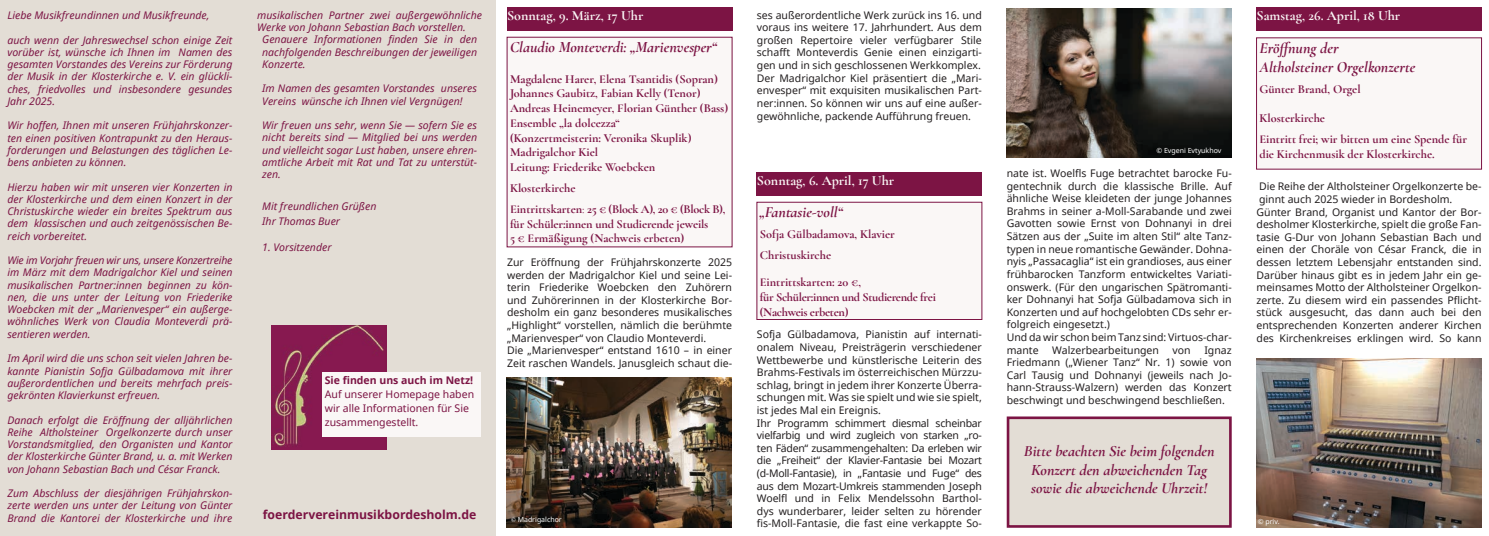
<style>
.page{position:relative;width:1489px;height:536px;background:#fff}
.page>*{position:absolute;margin:0;border:0;box-sizing:border-box;transform-origin:0 0}
.t1{font:italic 700 15.75px/18.9px "Cormorant Garamond";color:#7c1444}
.t2{font:700 14px "Cormorant Garamond";color:#faf7f6}
.t3{font:700 12.25px/14.7px "Cormorant Garamond";color:#7c1444}
.t4{font:700 12.25px/14.7px "Cormorant Garamond";letter-spacing:-.025em;color:#7c1444}
.t5{font:700 12.25px "Noto Sans";color:#7c1444}
.t6{font:10.5px/12.6px "Noto Sans";color:#231f20}
.t7{font:italic 10.5px/12.2px "Noto Sans";color:#7c1444;text-align:justify}
.t8{font:10.5px/14px "Noto Sans";color:#7c1444}
.t9{font:700 10.5px "Noto Sans";color:#7c1444}
.t10{font:7px "Noto Sans";color:#fff}
.s1{font-weight:400}
.s2{font-family:"Minion Pro"}
</style>
<div class="page">
<div style="left:0;top:0;width:495px;height:536px;background:#e3ddd5"></div>
<img style="left:271px;top:326px;width:115px;height:123px">
<div style="left:322px;top:372px;width:159px;height:65px;background:#faf7f6"></div>
<div style="left:507px;top:7px;width:225px;height:24px;background:#7c1444"></div>
<div style="left:507px;top:37px;width:225px;height:210px;background:#faf7f6"></div>
<div style="left:756px;top:172px;width:225px;height:24px;background:#7c1444"></div>
<div style="left:756px;top:202px;width:225px;height:117px;background:#faf7f6"></div>
<div style="left:756px;top:202px;width:226px;height:118px;border:1px solid #7c1444"></div>
<img style="left:1006px;top:9px;width:225px;height:148px">
<div style="left:1256px;top:7px;width:225px;height:24px;background:#7c1444"></div>
<div style="left:1256px;top:38px;width:225px;height:131px;background:#faf7f6"></div>
<img style="left:1256px;top:358px;width:225px;height:170px">
<div style="left:1007px;top:418px;width:223px;height:108px;background:#e3ddd5"></div>
<div style="left:1006px;top:416px;width:225px;height:112px;border:3px solid #7c1444"></div>
<img style="left:506px;top:377px;width:225px;height:150px">
<p class="t7" style="left:7px;top:8px;width:203px">Liebe Musikfreundinnen und Musikfreunde,</p>
<p class="t7" style="left:7px;top:33px;width:226px">auch wenn der Jahreswechsel schon einige Zeit vorüber ist, wünsche ich Ihnen im Namen des gesamten Vorstandes des Vereins zur Förderung der Musik in der Klosterkirche e. V. ein glückli&shy;ches, friedvolles und insbesondere gesundes Jahr 2025.</p>
<p class="t7" style="left:7px;top:119px;width:226px">Wir hoffen, Ihnen mit unseren Frühjahrskonzer&shy;ten einen positiven Kontrapunkt zu den Heraus&shy;forderungen und Belastungen des täglichen Le&shy;bens anbieten zu können.</p>
<p class="t7" style="left:7px;top:180px;width:226px">Hierzu haben wir mit unseren vier Konzerten in der Klosterkirche und dem einen Konzert in der Christuskirche wieder ein breites Spektrum aus dem klassischen und auch zeitgenössischen Be&shy;reich vorbereitet.</p>
<p class="t7" style="left:7px;top:254px;width:226px">Wie im Vorjahr freuen wir uns, unsere Konzertreihe im März mit dem Madrigalchor Kiel und seinen musikalischen Partner:innen beginnen zu kön&shy;nen, die uns unter der Leitung von Friederike Woebcken mit der „Marienvesper“ ein außerge&shy;wöhnliches Werk von Claudia Monteverdi prä&shy;sentieren werden.</p>
<p class="t7" style="left:7px;top:352px;width:226px">Im April wird die uns schon seit vielen Jahren be&shy;kannte Pianistin Sofja Gülbadamova mit ihrer außerordentlichen und bereits mehrfach preis&shy;gekrönten Klavierkunst erfreuen.</p>
<p class="t7" style="left:7px;top:413px;width:226px">Danach erfolgt die Eröffnung der alljährlichen Reihe Altholsteiner Orgelkonzerte durch unser Vorstandsmitglied, den Organisten und Kantor der Klosterkirche Günter Brand, u. a. mit Werken von Johann Sebastian Bach und César Franck.</p>
<p class="t7" style="left:7px;top:487px;width:226px">Zum Abschluss der diesjährigen Frühjahrskon&shy;zerte werden uns unter der Leitung von Günter Brand die Kantorei der Klosterkirche und ihre</p>
<p class="t7" style="left:257px;top:9px;width:226px">musikalischen Partner zwei außergewöhnliche</p>
<p class="t7" style="left:257px;top:21px;width:210px">Werke von Johann Sebastian Bach vorstellen.</p>
<p class="t7" style="left:262px;top:33px;width:216px">Genauere Informationen finden Sie in den</p>
<p class="t7" style="left:262px;top:45px;width:216px">nachfolgenden Beschreibungen der jeweiligen</p>
<p class="t7" style="left:262px;top:58px;width:45px">Konzerte.</p>
<p class="t7" style="left:262px;top:82px;width:216px">Im Namen des gesamten Vorstandes unseres<br>Vereins wünsche ich Ihnen viel Vergnügen!</p>
<p class="t7" style="left:262px;top:119px;width:216px">Wir freuen uns sehr, wenn Sie — sofern Sie es nicht bereits sind — Mitglied bei uns werden und vielleicht sogar Lust haben, unsere ehren&shy;amtliche Arbeit mit Rat und Tat zu unterstüt&shy;zen.</p>
<p class="t7" style="left:262px;top:198px;width:116px;line-height:15.8px">Mit freundlichen Grüßen<br>Ihr Thomas Buer</p>
<p class="t7" style="left:262px;top:240px;width:71px">1. Vorsitzender</p>
<p class="t9" style="left:325px;top:372px;width:150px">Sie finden uns auch im Netz!</p>
<p class="t8" style="left:325px;top:387px;width:151px">Auf unserer Homepage haben wir alle Informationen für Sie zusammengestellt.</p>
<p class="t5" style="left:263px;top:505px;width:215px">foerdervereinmusikbordesholm.de</p>
<h2 class="t2" style="left:507px;top:7px;width:138px">Sonntag, 9. März, 17 Uhr</h2>
<h1 class="t1" style="left:510px;top:38px;width:208px">Claudio Monteverdi: „Marienvesper“</h1>
<p class="t3" style="left:510px;top:71px;width:220px">Magdalene Harer, Elena Tsantidis (Sopran)<br>Johannes Gaubitz, Fabian Kelly (Tenor)<br>Andreas Heinemeyer, Florian Günther (Bass)<br>Ensemble „la dolcezza“<br>(Konzertmeisterin: Veronika Skuplik)<br>Madrigalchor Kiel<br>Leitung: Friederike Woebcken</p>
<p class="t3" style="left:510px;top:177px;width:217px;line-height:21px">Klosterkirche<br>Eintrittskarten<span class="s1">:</span> 25 € (Block A), 20 € (Block B),</p>
<p class="t3" style="left:510px;top:216px;width:200px">für Schüler:innen und Studierende jeweils<br>5 € Ermäßigung (Nachweis erbeten)</p>
<p class="t6" style="left:507px;top:255px;width:226px">Zur Eröffnung der Frühjahrskonzerte 2025 werden der Madrigalchor Kiel und seine Lei&shy;terin Friederike Woebcken den Zuhörern und Zuhörerinnen in der Klosterkirche Bor&shy;desholm ein ganz besonderes musikalisches „Highlight“ vorstellen, nämlich die berühmte „Marienvesper“ von Claudio Monteverdi.<br>Die „Marienvesper“ entstand 1610 – in einer Zeit raschen Wandels. Janusgleich schaut die-</p>
<p class="t10" style="left:511px;top:514px;width:52px"><span class="s2">©</span> Madrigalchor</p>
<p class="t6" style="left:757px;top:8px;width:226px;text-align:justify">ses außerordentliche Werk zurück ins 16. und voraus ins weitere 17. Jahrhundert. Aus dem großen Repertoire vieler verfügbarer Stile schafft Monteverdis Genie einen einzigarti&shy;gen und in sich geschlossenen Werkkomplex.<br>Der Madrigalchor Kiel präsentiert die „Mari&shy;envesper“ mit exquisiten musikalischen Part&shy;ner:innen. So können wir uns auf eine außer&shy;gewöhnliche, packende Aufführung freuen.</p>
<h2 class="t2" style="left:756px;top:172px;width:139px">Sonntag, 6. April, 17 Uhr</h2>
<h1 class="t1" style="left:759px;top:203px;width:84px">„Fantasie-voll“</h1>
<p class="t3" style="left:759px;top:224px;width:136px;line-height:21px">Sofja Gülbadamova, Klavier<br>Christuskirche</p>
<p class="t4" style="left:759px;top:275px;width:177px">Eintrittskarten: 20 €,<br>für Schüler:innen und Studierende frei (Nachweis erbeten)</p>
<p class="t6" style="left:756px;top:328px;width:226px">Sofja Gülbadamova, Pianistin auf internati&shy;onalem Niveau, Preisträgerin verschiedener Wettbewerbe und künstlerische Leiterin des Brahms-Festivals im österreichischen Mürzzu&shy;schlag, bringt in jedem ihrer Konzerte Überra&shy;schungen mit. Was sie spielt und wie sie spielt, ist jedes Mal ein Ereignis.<br>Ihr Programm schimmert diesmal scheinbar vielfarbig und wird zugleich von starken „ro&shy;ten Fäden“ zusammengehalten: Da erleben wir die „Freiheit“ der Klavier-Fantasie bei Mozart (d-Moll-Fantasie), in „Fantasie und Fuge“ des aus dem Mozart-Umkreis stammenden Joseph Woelfl und in Felix Mendelssohn Barthol&shy;dys wunderbarer, leider selten zu hörender fis-Moll-Fantasie, die fast eine verkappte So-</p>
<p class="t10" style="left:1156px;top:146px;width:66px">© Evgeni Evtyukhov</p>
<p class="t6" style="left:1006px;top:167px;width:226px">nate ist. Woelfls Fuge betrachtet barocke Fu&shy;gentechnik durch die klassische Brille. Auf ähnliche Weise kleideten der junge Johannes Brahms in seiner a-Moll-Sarabande und zwei Gavotten sowie Ernst von Dohnanyi in drei Sätzen aus der „Suite im alten Stil“ alte Tanz&shy;typen in neue romantische Gewänder. Dohna&shy;nyis „Passacaglia“ ist ein grandioses, aus einer frühbarocken Tanzform entwickeltes Variati&shy;onswerk. (Für den ungarischen Spätromanti&shy;ker Dohnanyi hat Sofja Gülbadamova sich in Konzerten und auf hochgelobten CDs sehr er&shy;folgreich eingesetzt.)<br>Und da wir schon beim Tanz sind: Virtuos-char&shy;mante</p>
<p class="t6" style="left:1052px;top:343px;width:108px">Walzerbearbeitungen</p>
<p class="t6" style="left:1172px;top:343px;width:20px">von</p>
<p class="t6" style="left:1006px;top:343px;width:226px;text-align:justify;text-indent:198px">Ignaz Friedmann („Wiener Tanz“ Nr. 1) sowie von Carl Tausig und Dohnanyi (jeweils nach Jo&shy;hann-Strauss-Walzern) werden das Konzert beschwingt und beschwingend beschließen.</p>
<h1 class="t1" style="left:1023px;top:441px;width:192px;text-align:center">Bitte beachten Sie beim folgenden<br>Konzert den abweichenden Tag sowie die abweichende Uhrzeit!</h1>
<h2 class="t2" style="left:1256px;top:7px;width:145px">Samstag, 26. April, 18 Uhr</h2>
<h1 class="t1" style="left:1259px;top:38px;width:157px">Eröffnung der<br>Altholsteiner Orgelkonzerte</h1>
<p class="t3" style="left:1259px;top:81px;width:103px">Günter Brand, Orgel</p>
<p class="t3" style="left:1259px;top:108px;width:209px;line-height:21px">Klosterkirche<br>Eintritt frei; wir bitten um eine Spende für</p>
<p class="t3" style="left:1259px;top:146px;width:177px">die Kirchenmusik der Klosterkirche.</p>
<p class="t6" style="left:1256px;top:180px;width:226px">Die Reihe der Altholsteiner Orgelkonzerte be&shy;ginnt auch 2025 wieder in Bordesholm.<br>Günter Brand, Organist und Kantor der Bor&shy;desholmer Klosterkirche, spielt die große Fan&shy;tasie G-Dur von Johann Sebastian Bach und einen der Choräle von César Franck, die in dessen letztem Lebensjahr entstanden sind.<br>Darüber hinaus gibt es in jedem Jahr ein ge&shy;meinsames Motto der Altholsteiner Orgelkon&shy;zerte. Zu diesem wird ein passendes Pflicht&shy;stück ausgesucht, das dann auch bei den entsprechenden Konzerten anderer Kirchen des Kirchenkreises erklingen wird. So kann</p>
<p class="t10" style="left:1257px;top:517px;width:23px">© priv.</p>
</div>
